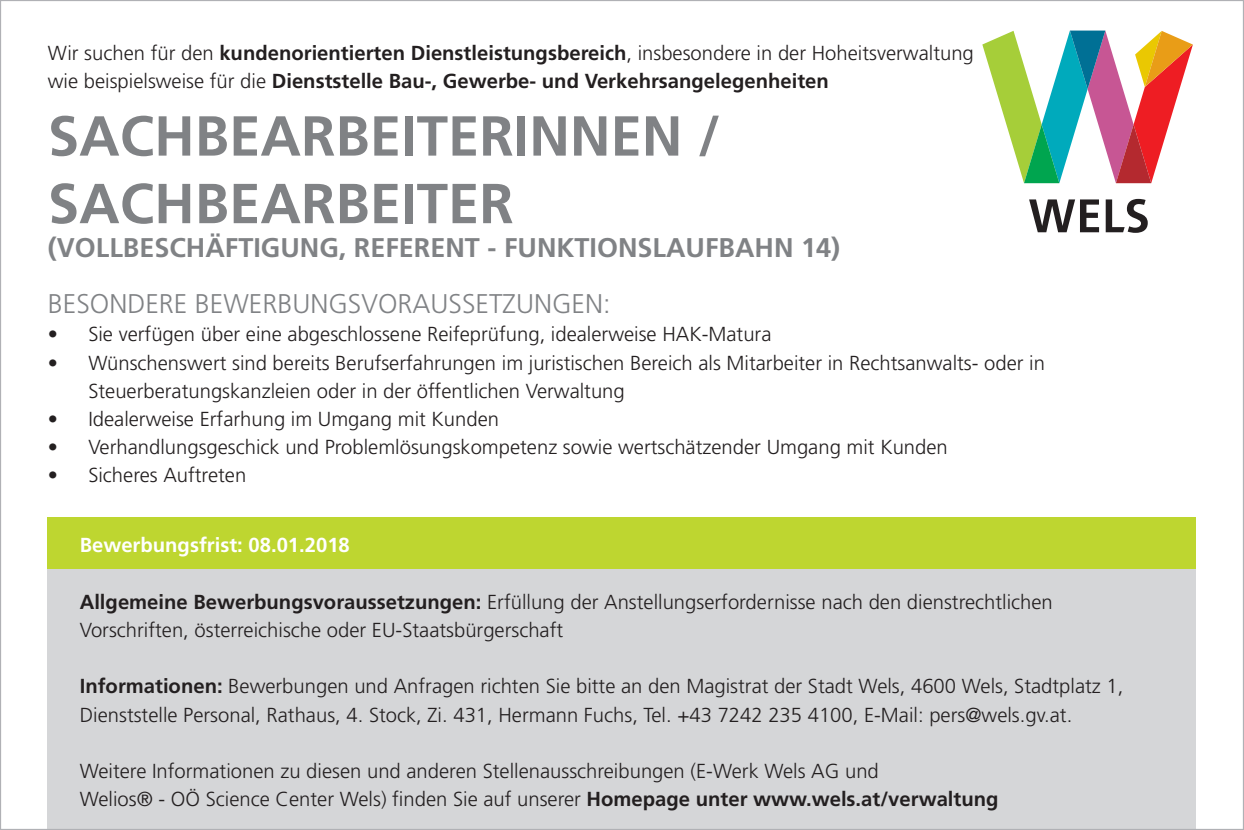
<style>
.page{position:relative;width:1244px;height:830px;background:#fff}
.page>*{position:absolute;margin:0;border:0;box-sizing:border-box;transform-origin:0 0}
.t1{font:700 56.25px/67.5px "Frutiger LT Std";color:#808285}
.t2{font:700 27px "Frutiger LT Std";color:#808285}
.t3{font:300 27px "Frutiger LT Std";color:#808285}
.t4{font:300 20.25px/28.1px "Frutiger LT Std";color:#231f20}
.t5{font:700 20.25px/28.1px "Frutiger LT Std";color:#231f20}
.t6{font:700 20.25px "Frutiger LT Std";color:#fff}
.s1{font-weight:300}
.s2{font-weight:700}
</style>
<div class="page">
<div style="left:48px;top:568px;width:1148px;height:261px;background:#d5d6d8"></div>
<div style="left:48px;top:517px;width:1148px;height:51px;background:#bed630"></div>
<svg style="left:1029px;top:199px;width:118px;height:34px"></svg>
<svg style="left:982px;top:30px;width:211px;height:154px"></svg>
<p class="t5" style="left:48px;top:39px;width:927px"><span class="s1">Wir suchen für den</span> kundenorientierten Dienstleistungsbereich<span class="s1">, insbesondere in der Hoheitsverwaltung wie beispielsweise für die</span> Dienststelle Bau-, Gewerbe- und Verkehrsangelegenheiten</p>
<h1 class="t1" style="left:48px;top:102px;width:673px">SACHBEARBEITERINNEN /<br>SACHBEARBEITER</h1>
<h2 class="t2" style="left:48px;top:231px;width:794px">(VOLLBESCHÄFTIGUNG, REFERENT - FUNKTIONSLAUFBAHN 14)</h2>
<h2 class="t3" style="left:48px;top:288px;width:564px">BESONDERE BEWERBUNGSVORAUSSETZUNGEN:</h2>
<p class="t4" style="left:48px;top:320px;width:725px">• Sie verfügen über eine abgeschlossene Reifeprüfung, idealerweise HAK-Matura</p>
<p class="t4" style="left:88px;top:348px;width:958px;text-indent:-40px">• Wünschenswert sind bereits Berufserfahrungen im juristischen Bereich als Mitarbeiter in Rechtsanwalts- oder in<br>Steuerberatungskanzleien oder in der öffentlichen Verwaltung</p>
<p class="t4" style="left:48px;top:405px;width:453px">• Idealerweise Erfarhung im Umgang mit Kunden</p>
<p class="t4" style="left:48px;top:433px;width:901px">• Verhandlungsgeschick und Problemlösungskompetenz sowie wertschätzender Umgang mit Kunden</p>
<p class="t4" style="left:48px;top:461px;width:200px">• Sicheres Auftreten</p>
<p class="t6" style="left:80px;top:532px;width:272px">Bewerbungsfrist: 08.01.2018</p>
<p class="t4" style="left:80px;top:588px;width:974px"><span class="s2">Allgemeine Bewerbungsvoraussetzungen:</span> Erfüllung der Anstellungserfordernisse nach den dienstrechtlichen<br>Vorschriften, österreichische oder EU-Staatsbürgerschaft</p>
<p class="t4" style="left:80px;top:672px;width:1045px"><span class="s2">Informationen:</span> Bewerbungen und Anfragen richten Sie bitte an den Magistrat der Stadt Wels, 4600 Wels, Stadtplatz 1,<br>Dienststelle Personal, Rathaus, 4. Stock, Zi. 431, Hermann Fuchs, Tel. +43 7242 235 4100, E-Mail: pers@wels.gv.at.</p>
<p class="t4" style="left:80px;top:756px;width:920px">Weitere Informationen zu diesen und anderen Stellenausschreibungen (E-Werk Wels AG und<br>Welios® - OÖ Science Center Wels) finden Sie auf unserer <span class="s2">Homepage unter www.wels.at/verwaltung</span></p>
</div>
